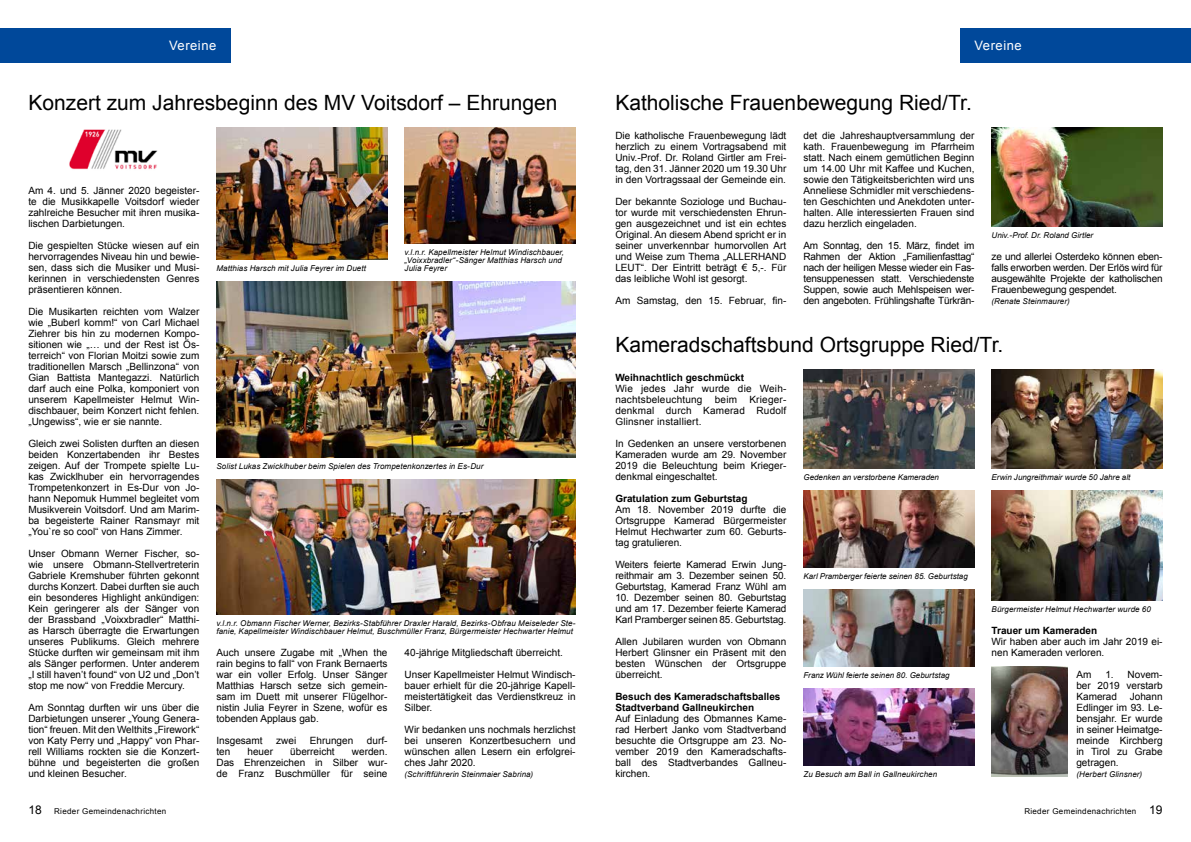
<style>
.page{position:relative;width:1191px;height:842px;background:#fff}
.page>*{position:absolute;margin:0;border:0;box-sizing:border-box;transform-origin:0 0}
.t1{font:21px "Arial";color:#000}
.t2{font:13px "Arial";letter-spacing:.04em;color:#fff}
.t3{font:12px "Arial";color:#000}
.t4{font:10px/11px "Arial";color:#000;text-align:justify}
.t5{font:700 10px/11px "Arial";color:#000}
.t6{font:italic 8px/8px "Arial";letter-spacing:.01em;color:#000}
.t7{font:8px "Arial";letter-spacing:.04em;color:#000}
.s1{font-size:12px}
</style>
<div class="page">
<div style="left:0;top:28px;width:230px;height:34px;background:#00489a"></div>
<div style="left:960px;top:28px;width:231px;height:34px;background:#00489a"></div>
<img style="left:216px;top:281px;width:359px;height:176px">
<img style="left:216px;top:479px;width:359px;height:136px">
<img style="left:69px;top:129px;width:89px;height:41px">
<img style="left:991px;top:127px;width:171px;height:99px">
<img style="left:803px;top:369px;width:171px;height:99px">
<img style="left:803px;top:688px;width:171px;height:77px">
<img style="left:991px;top:666px;width:77px;height:110px">
<img style="left:991px;top:490px;width:171px;height:110px">
<img style="left:991px;top:369px;width:171px;height:99px">
<img style="left:803px;top:490px;width:171px;height:77px">
<img style="left:803px;top:589px;width:171px;height:77px">
<img style="left:216px;top:127px;width:171px;height:132px">
<img style="left:404px;top:127px;width:171px;height:117px">
<h2 class="t2" style="left:169px;top:37px;width:49px">Vereine</h2>
<h2 class="t2" style="left:974px;top:37px;width:49px">Vereine</h2>
<h1 class="t1" style="left:28px;top:89px;width:530px">Konzert zum Jahresbeginn des MV Voitsdorf – Ehrungen</h1>
<p class="t4" style="left:28px;top:185px;width:173px">Am 4. und 5. Jänner 2020 begeister&shy;te die Musikkapelle Voitsdorf wieder zahlreiche Besucher mit ihren musika&shy;lischen Darbietungen.</p>
<p class="t4" style="left:28px;top:240px;width:173px">Die gespielten Stücke wiesen auf ein hervorragendes Niveau hin und bewie&shy;sen, dass sich die Musiker und Musi&shy;kerinnen in verschiedensten Genres präsentieren können.</p>
<p class="t4" style="left:28px;top:306px;width:173px">Die Musikarten reichten vom Walzer wie „Buberl komm!“ von Carl Michael Ziehrer bis hin zu modernen Kompo&shy;sitionen wie „… und der Rest ist Ös&shy;terreich“ von Florian Moitzi sowie zum traditionellen Marsch „Bellinzona“ von Gian Battista Mantegazzi. Natürlich darf auch eine Polka, komponiert von unserem Kapellmeister Helmut Win&shy;dischbauer, beim Konzert nicht fehlen. „Ungewiss“, wie er sie nannte.</p>
<p class="t4" style="left:28px;top:438px;width:173px">Gleich zwei Solisten durften an diesen beiden Konzertabenden ihr Bestes zeigen. Auf der Trompete spielte Lu&shy;kas Zwicklhuber ein hervorragendes Trompetenkonzert in Es-Dur von Jo&shy;hann Nepomuk Hummel begleitet vom Musikverein Voitsdorf. Und am Marim&shy;ba begeisterte Rainer Ransmayr mit „You`re so cool“ von Hans Zimmer.</p>
<p class="t4" style="left:28px;top:548px;width:173px">Unser Obmann Werner Fischer, so&shy;wie unsere Obmann-Stellvertreterin Gabriele Kremshuber führten gekonnt durchs Konzert. Dabei durften sie auch ein besonderes Highlight ankündigen:<br>Kein geringerer als der Sänger von der Brassband „Voixxbradler“ Matthi&shy;as Harsch überragte die Erwartungen unseres Publikums. Gleich mehrere Stücke durften wir gemeinsam mit ihm als Sänger performen. Unter anderem „I still haven’t found“ von U2 und „Don’t stop me now“ von Freddie Mercury.</p>
<p class="t4" style="left:28px;top:702px;width:173px">Am Sonntag durften wir uns über die Darbietungen unserer „Young Genera&shy;tion“ freuen. Mit den Welthits „Firework“ von Katy Perry und „Happy“ von Phar&shy;rell Williams rockten sie die Konzert&shy;bühne und begeisterten die großen und kleinen Besucher.</p>
<p class="t6" style="left:216px;top:264px;width:151px">Matthias Harsch mit Julia Feyrer im Duett</p>
<p class="t6" style="left:404px;top:248px;width:161px">v.l.n.r. Kapellmeister Helmut Windischbauer, „Voixxbradler“-Sänger Matthias Harsch und<br>Julia Feyrer</p>
<p class="t6" style="left:216px;top:462px;width:268px">Solist Lukas Zwicklhuber beim Spielen des Trompetenkonzertes in Es-Dur</p>
<p class="t6" style="left:216px;top:619px;width:360px">v.l.n.r. Obmann Fischer Werner, Bezirks-Stabführer Draxler Harald, Bezirks-Obfrau Meiseleder Ste&shy;fanie, Kapellmeister Windischbauer Helmut, Buschmüller Franz, Bürgermeister Hechwarter Helmut</p>
<p class="t4" style="left:216px;top:647px;width:173px">Auch unsere Zugabe mit „When the rain begins to fall“ von Frank Bernaerts war ein voller Erfolg. Unser Sänger Matthias Harsch setze sich gemein&shy;sam im Duett mit unserer Flügelhor&shy;nistin Julia Feyrer in Szene, wofür es tobenden Applaus gab.</p>
<p class="t4" style="left:216px;top:735px;width:48px">Insgesamt</p>
<p class="t4" style="left:276px;top:735px;width:21px">zwei</p>
<p class="t4" style="left:310px;top:735px;width:45px">Ehrungen</p>
<p class="t4" style="left:367px;top:735px;width:22px">durf-</p>
<p class="t4" style="left:216px;top:746px;width:15px">ten</p>
<p class="t4" style="left:247px;top:746px;width:27px">heuer</p>
<p class="t4" style="left:290px;top:746px;width:46px">überreicht</p>
<p class="t4" style="left:216px;top:746px;width:173px;text-indent:135px">werden.<br>Das Ehrenzeichen in Silber wur&shy;de Franz Buschmüller für seine</p>
<p class="t4" style="left:404px;top:647px;width:160px">40-jährige Mitgliedschaft überreicht.</p>
<p class="t4" style="left:404px;top:669px;width:173px">Unser Kapellmeister Helmut Windisch&shy;bauer erhielt für die 20-jährige Kapell&shy;meistertätigkeit das Verdienstkreuz in Silber.</p>
<p class="t4" style="left:404px;top:724px;width:173px">Wir bedanken uns nochmals herzlichst bei unseren Konzertbesuchern und wünschen allen Lesern ein erfolgrei&shy;ches Jahr 2020.</p>
<p class="t6" style="left:404px;top:770px;width:130px">(Schriftführerin Steinmaier Sabrina)</p>
<h1 class="t1" style="left:615px;top:89px;width:358px">Katholische Frauenbewegung Ried/Tr.</h1>
<p class="t4" style="left:615px;top:130px;width:173px">Die katholische Frauenbewegung lädt herzlich zu einem Vortragsabend mit Univ.-Prof. Dr. Roland Girtler am Frei&shy;tag, den 31. Jänner 2020 um 19.30 Uhr in den Vortragssaal der Gemeinde ein.</p>
<p class="t4" style="left:615px;top:196px;width:173px">Der bekannte Soziologe und Buchau&shy;tor wurde mit verschiedensten Ehrun&shy;gen ausgezeichnet und ist ein echtes Original. An diesem Abend spricht er in seiner unverkennbar humorvollen Art und Weise zum Thema „ALLERHAND LEUT“. Der Eintritt beträgt € 5,-. Für das leibliche Wohl ist gesorgt.</p>
<p class="t4" style="left:615px;top:295px;width:173px">Am Samstag, den 15. Februar, fin-</p>
<p class="t4" style="left:803px;top:130px;width:173px">det die Jahreshauptversammlung der kath. Frauenbewegung im Pfarrheim statt. Nach einem gemütlichen Beginn um 14.00 Uhr mit Kaffee und Kuchen, sowie den Tätigkeitsberichten wird uns Anneliese Schmidler mit verschiedens&shy;ten Geschichten und Anekdoten unter&shy;halten. Alle interessierten Frauen sind dazu herzlich eingeladen.</p>
<p class="t4" style="left:803px;top:240px;width:173px">Am Sonntag, den 15. März, findet im Rahmen der Aktion „Familienfasttag“ nach der heiligen Messe wieder ein Fas&shy;tensuppenessen statt. Verschiedenste Suppen, sowie auch Mehlspeisen wer&shy;den angeboten. Frühlingshafte Türkrän-</p>
<p class="t4" style="left:991px;top:251px;width:172px">ze und allerlei Osterdeko können eben&shy;falls erworben werden. Der Erlös wird für ausgewählte Projekte der katholischen Frauenbewegung gespendet.</p>
<p class="t6" style="left:991px;top:231px;width:103px">Univ.-Prof. Dr. Roland Girtler</p>
<p class="t6" style="left:991px;top:297px;width:80px">(Renate Steinmaurer)</p>
<h1 class="t1" style="left:615px;top:331px;width:389px">Kameradschaftsbund Ortsgruppe Ried/Tr.</h1>
<p class="t5" style="left:615px;top:372px;width:130px">Weihnachtlich geschmückt</p>
<p class="t4" style="left:615px;top:383px;width:173px">Wie jedes Jahr wurde die Weih&shy;nachtsbeleuchtung beim Krieger&shy;denkmal durch Kamerad Rudolf Glinsner installiert.</p>
<p class="t4" style="left:615px;top:438px;width:173px">In Gedenken an unsere verstorbenen Kameraden wurde am 29. November 2019 die Beleuchtung beim Krieger&shy;denkmal eingeschaltet.</p>
<p class="t5" style="left:615px;top:493px;width:134px">Gratulation zum Geburtstag</p>
<p class="t4" style="left:615px;top:504px;width:173px">Am 18. November 2019 durfte die Ortsgruppe Kamerad Bürgermeister Helmut Hechwarter zum 60. Geburts&shy;tag gratulieren.</p>
<p class="t4" style="left:615px;top:559px;width:173px">Weiters feierte Kamerad Erwin Jung&shy;reithmair am 3. Dezember seinen 50.<br>Geburtstag, Kamerad Franz Wühl am</p>
<p class="t4" style="left:615px;top:592px;width:173px">10. Dezember seinen 80. Geburtstag und am 17. Dezember feierte Kamerad Karl Pramberger seinen 85. Geburtstag.</p>
<p class="t4" style="left:615px;top:636px;width:173px">Allen Jubilaren wurden von Obmann Herbert Glinsner ein Präsent mit den besten Wünschen der Ortsgruppe überreicht.</p>
<p class="t6" style="left:803px;top:473px;width:137px">Gedenken an verstorbene Kameraden</p>
<p class="t6" style="left:991px;top:473px;width:140px">Erwin Jungreithmair wurde 50 Jahre alt</p>
<p class="t6" style="left:803px;top:572px;width:166px">Karl Pramberger feierte seinen 85. Geburtstag</p>
<p class="t6" style="left:991px;top:605px;width:161px">Bürgermeister Helmut Hechwarter wurde 60</p>
<p class="t5" style="left:991px;top:625px;width:107px">Trauer um Kameraden</p>
<p class="t4" style="left:991px;top:636px;width:173px">Wir haben aber auch im Jahr 2019 ei&shy;nen Kameraden verloren.</p>
<p class="t4" style="left:1076px;top:669px;width:16px">Am</p>
<p class="t4" style="left:1076px;top:669px;width:88px;text-indent:29px">1. Novem&shy;ber 2019 verstarb Kamerad</p>
<p class="t6" style="left:803px;top:671px;width:148px">Franz Wühl feierte seinen 80. Geburtstag</p>
<p class="t5" style="left:615px;top:691px;width:167px">Besuch des Kameradschaftsballes<br>Stadtverband Gallneukirchen</p>
<p class="t4" style="left:615px;top:713px;width:173px">Auf Einladung des Obmannes Kame&shy;rad Herbert Janko vom Stadtverband besuchte die Ortsgruppe am 23. No&shy;vember 2019 den Kameradschafts&shy;ball des Stadtverbandes Gallneu&shy;kirchen.</p>
<p class="t4" style="left:1076px;top:691px;width:88px;text-indent:53px">Johann Edlinger im 93. Le&shy;bensjahr. Er wurde in seiner Heimatge&shy;meinde Kirchberg in Tirol zu Grabe getragen.</p>
<p class="t6" style="left:1076px;top:770px;width:67px">(Herbert Glinsner)</p>
<p class="t6" style="left:803px;top:770px;width:135px">Zu Besuch am Ball in Gallneukirchen</p>
<p class="t3" style="left:28px;top:801px;width:15px">18</p>
<p class="t7" style="left:54px;top:805px;width:114px">Rieder Gemeindenachrichten</p>
<p class="t7" style="left:1024px;top:805px;width:140px">Rieder Gemeindenachrichten <span class="s1">19</span></p>
</div>
